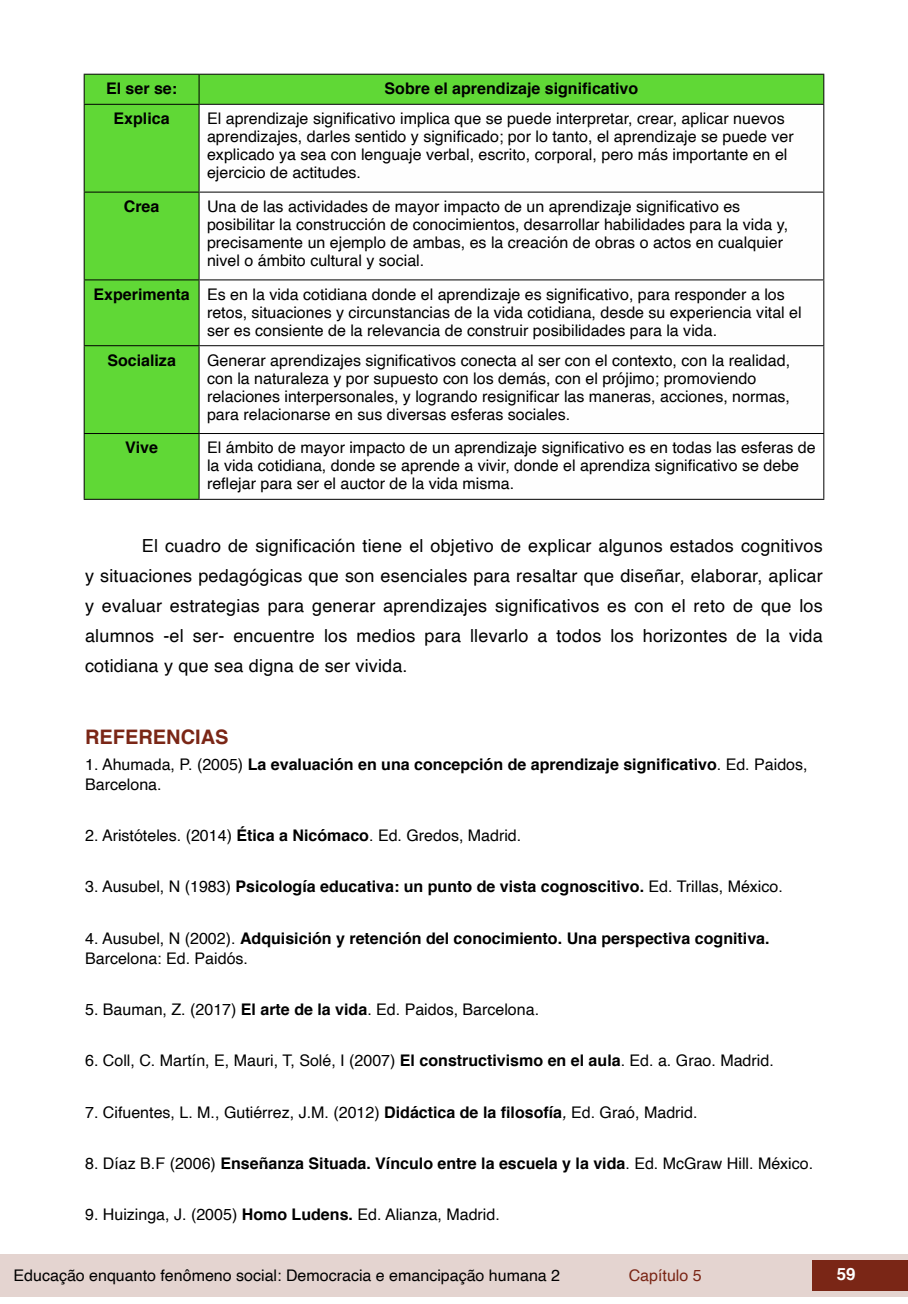
<style>
.page{position:relative;width:908px;height:1304px;background:#fff}
.page>*{position:absolute;margin:0;border:0;box-sizing:border-box;transform-origin:0 0}
.t1{font:700 20px "Helvetica";color:#7a2616}
.t2{font:18px/30px "Helvetica";letter-spacing:.01em;color:#000;text-align:justify}
.t3{font:700 16.8px "Helvetica";color:#fff}
.t4{font:16px/18px "Helvetica";color:#000}
.t5{font:700 16px/20px "Helvetica";color:#000}
.t6{font:16px "Helvetica";color:#7a2616}
.s1{font-weight:700}
.s2{font-weight:400}
.s3{font-style:italic}
</style>
<div class="page">
<div style="left:0;top:1254px;width:906px;height:43px;background:#e4d4d0"></div>
<div style="left:812px;top:1261px;width:95px;height:30px;background:#7a2616"></div>
<div style="left:85px;top:75px;width:737px;height:424px;background:#60d836"></div>
<svg style="left:199px;top:105px;width:623px;height:394px"></svg>
<hr style="left:84px;top:74px;width:115px;height:1px;background:#000">
<svg style="left:84px;top:75px;width:1px;height:29px"></svg>
<hr style="left:199px;top:74px;width:624px;height:1px;background:#000">
<svg style="left:198px;top:75px;width:1px;height:29px"></svg>
<svg style="left:822px;top:75px;width:1px;height:29px"></svg>
<hr style="left:84px;top:104px;width:115px;height:1px;background:#000">
<hr style="left:199px;top:104px;width:624px;height:1px;background:#000">
<hr style="left:84px;top:105px;width:1px;height:87px;background:#000">
<hr style="left:198px;top:105px;width:1px;height:87px;background:#000">
<hr style="left:822px;top:105px;width:1px;height:87px;background:#000">
<hr style="left:84px;top:192px;width:115px;height:1px;background:#000">
<hr style="left:84px;top:193px;width:1px;height:86px;background:#000">
<hr style="left:199px;top:192px;width:624px;height:1px;background:#000">
<hr style="left:198px;top:193px;width:1px;height:86px;background:#000">
<hr style="left:822px;top:193px;width:1px;height:86px;background:#000">
<hr style="left:84px;top:279px;width:115px;height:1px;background:#000">
<hr style="left:84px;top:280px;width:1px;height:65px;background:#000">
<hr style="left:199px;top:279px;width:624px;height:1px;background:#000">
<hr style="left:198px;top:280px;width:1px;height:65px;background:#000">
<hr style="left:822px;top:280px;width:1px;height:65px;background:#000">
<hr style="left:84px;top:345px;width:115px;height:1px;background:#000">
<hr style="left:84px;top:346px;width:1px;height:87px;background:#000">
<hr style="left:199px;top:345px;width:624px;height:1px;background:#000">
<hr style="left:198px;top:346px;width:1px;height:87px;background:#000">
<hr style="left:822px;top:346px;width:1px;height:87px;background:#000">
<hr style="left:84px;top:433px;width:115px;height:1px;background:#000">
<hr style="left:84px;top:434px;width:1px;height:65px;background:#000">
<hr style="left:199px;top:433px;width:624px;height:1px;background:#000">
<hr style="left:198px;top:434px;width:1px;height:65px;background:#000">
<hr style="left:822px;top:434px;width:1px;height:65px;background:#000">
<hr style="left:84px;top:499px;width:115px;height:1px;background:#000">
<hr style="left:199px;top:499px;width:624px;height:1px;background:#000">
<p class="t5" style="left:106px;top:79px;width:73px">El ser se:</p>
<p class="t5" style="left:384px;top:79px;width:255px">Sobre el aprendizaje significativo</p>
<p class="t5" style="left:113px;top:109px;width:58px">Explica</p>
<p class="t4" style="left:207px;top:110px;width:588px">El aprendizaje significativo implica que se puede interpretar, crear, aplicar nuevos aprendizajes, darles sentido y significado; por lo tanto, el aprendizaje se puede ver explicado ya sea con lenguaje verbal, escrito, corporal, pero más importante en el ejercicio de actitudes.</p>
<p class="t5" style="left:124px;top:197px;width:37px">Crea</p>
<p class="t4" style="left:207px;top:198px;width:582px">Una de las actividades de mayor impacto de un aprendizaje significativo es posibilitar la construcción de conocimientos, desarrollar habilidades para la vida y, precisamente un ejemplo de ambas, es la creación de obras o actos en cualquier nivel o ámbito cultural y social.</p>
<p class="t4" style="left:207px;top:286px;width:596px;text-indent:-113px"><span class="s1">Experimenta</span> Es en la vida cotidiana donde el aprendizaje es significativo, para responder a los retos, situaciones y circunstancias de la vida cotidiana, desde su experiencia vital el ser es consiente de la relevancia de construir posibilidades para la vida.</p>
<p class="t5" style="left:107px;top:350px;width:70px">Socializa</p>
<p class="t4" style="left:207px;top:352px;width:584px">Generar aprendizajes significativos conecta al ser con el contexto, con la realidad, con la naturaleza y por supuesto con los demás, con el prójimo; promoviendo relaciones interpersonales, y logrando resignificar las maneras, acciones, normas, para relacionarse en sus diversas esferas sociales.</p>
<p class="t5" style="left:125px;top:438px;width:34px">Vive</p>
<p class="t4" style="left:207px;top:439px;width:610px">El ámbito de mayor impacto de un aprendizaje significativo es en todas las esferas de la vida cotidiana, donde se aprende a vivir, donde el aprendiza significativo se debe reflejar para ser el auctor de la vida misma.</p>
<p class="t2" style="left:85px;top:531px;width:738px;text-indent:57px">El cuadro de significación tiene el objetivo de explicar algunos estados cognitivos y situaciones pedagógicas que son esenciales para resaltar que diseñar, elaborar, aplicar y evaluar estrategias para generar aprendizajes significativos es con el reto de que los alumnos -el ser- encuentre los medios para llevarlo a todos los horizontes de la vida cotidiana y que sea digna de ser vivida.</p>
<p class="t1" style="left:85px;top:721px;width:145px">REFERENCIAS</p>
<p class="t5" style="left:85px;top:754px;width:723px"><span class="s2">1. Ahumada, P. (2005)</span> La evaluación en una concepción de aprendizaje significativo<span class="s2">. Ed. Paidos,<br>Barcelona.</span></p>
<p class="t4" style="left:85px;top:827px;width:437px">2. Aristóteles. (2014) <span class="s1">Ética a Nicómaco</span>. Ed. Gredos, Madrid.</p>
<p class="t5" style="left:85px;top:877px;width:699px"><span class="s2">3. Ausubel, N (1983)</span> Psicología educativa: un punto de vista cognoscitivo. <span class="s2">Ed. Trillas, México.</span></p>
<p class="t5" style="left:85px;top:928px;width:685px"><span class="s2">4. Ausubel, N (2002).</span> Adquisición y retención del conocimiento. Una perspectiva cognitiva.<br><span class="s2">Barcelona: Ed. Paidós.</span></p>
<p class="t4" style="left:85px;top:1001px;width:455px">5. Bauman, Z. (2017) <span class="s1">El arte de la vida</span>. Ed. Paidos, Barcelona.</p>
<p class="t4" style="left:85px;top:1052px;width:689px">6. Coll, C. Martín, E, Mauri, T, Solé, I (2007) <span class="s1">El constructivismo en el aula</span>. Ed. a. Grao. Madrid.</p>
<p class="t4" style="left:85px;top:1104px;width:613px">7. Cifuentes, L. M., Gutiérrez, J.M. (2012) <span class="s1">Didáctica de la filosofía</span><span class="s3">,</span> Ed. Graó, Madrid.</p>
<p class="t5" style="left:85px;top:1154px;width:729px"><span class="s2">8. Díaz B.F (2006)</span> Enseñanza Situada. Vínculo entre la escuela y la vida<span class="s2">. Ed. McGraw Hill. México.</span></p>
<p class="t4" style="left:85px;top:1206px;width:416px">9. Huizinga, J. (2005) <span class="s1">Homo Ludens.</span> Ed. Alianza, Madrid.</p>
<p class="t4" style="left:14px;top:1267px;width:548px">Educação enquanto fenômeno social: Democracia e emancipação humana 2</p>
<p class="t6" style="left:628px;top:1263px;width:74px">Capítulo 5</p>
<p class="t3" style="left:836px;top:1261px;width:20px">59</p>
</div>
